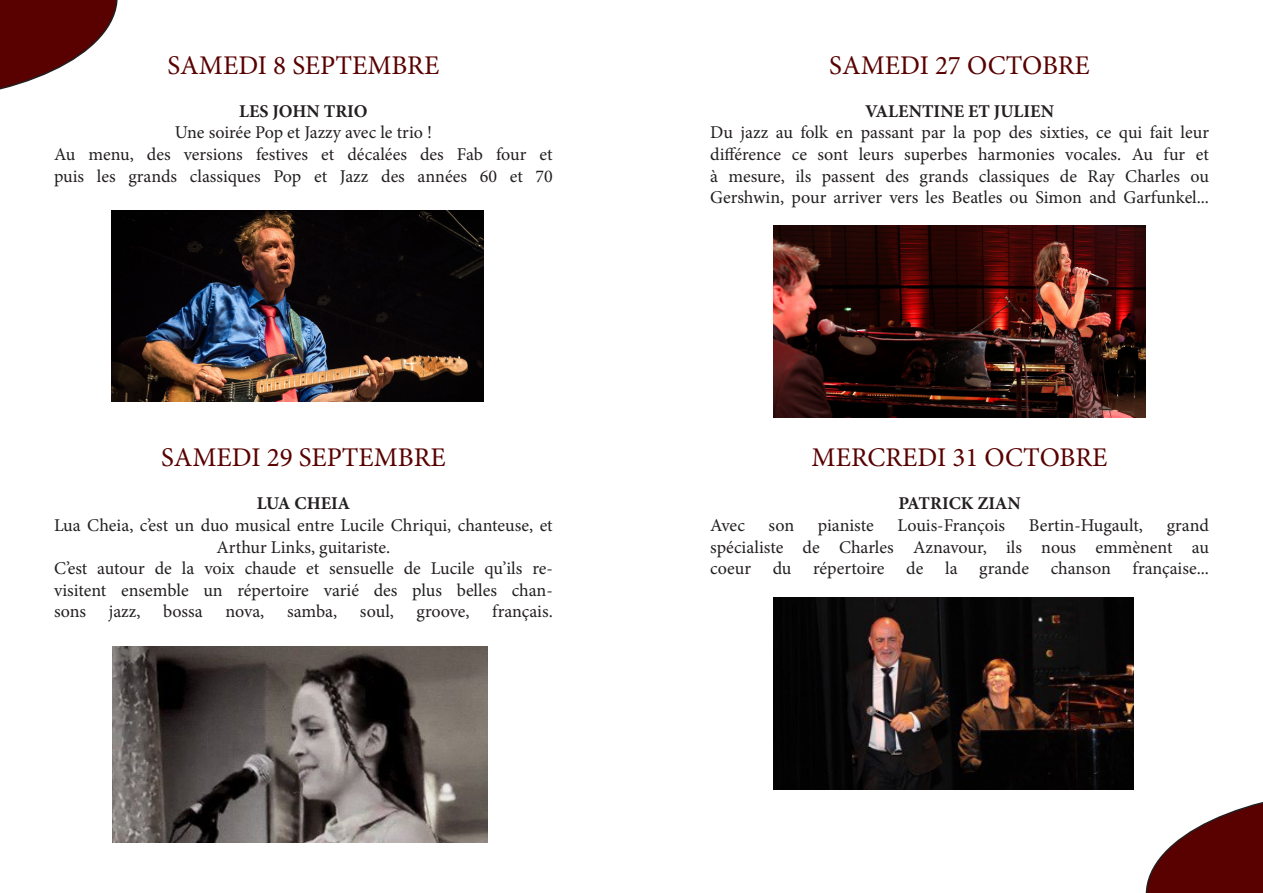
<style>
.page{position:relative;width:1263px;height:893px;background:#fff}
.page>*{position:absolute;margin:0;border:0;box-sizing:border-box;transform-origin:0 0}
.t1{font:27px "Minion Pro";color:#590000}
.t2{font:18px/21.6px "Minion Pro";color:#231f20;text-align:justify}
.t3{font:700 18px "Minion Pro";color:#231f20}
</style>
<div class="page">
<img style="left:112px;top:210px;width:371px;height:192px">
<img style="left:773px;top:226px;width:373px;height:191px">
<img style="left:773px;top:597px;width:360px;height:192px">
<svg style="left:0;top:0;width:118px;height:90px"></svg>
<svg style="left:1146px;top:802px;width:117px;height:91px"></svg>
<img style="left:113px;top:646px;width:375px;height:196px">
<p class="t1" style="left:167px;top:47px;width:273px">SAMEDI 8 SEPTEMBRE</p>
<p class="t3" style="left:239px;top:98px;width:130px">LES JOHN TRIO</p>
<p class="t2" style="left:175px;top:122px;width:259px">Une soirée Pop et Jazzy avec le trio !</p>
<p class="t2" style="left:54px;top:144px;width:500px">Au menu, des versions festives et décalées des Fab four et puis les grands classiques Pop et Jazz des années 60 et 70</p>
<p class="t1" style="left:161px;top:439px;width:286px">SAMEDI 29 SEPTEMBRE</p>
<p class="t3" style="left:257px;top:491px;width:95px">LUA CHEIA</p>
<p class="t2" style="left:54px;top:514px;width:500px;text-align:center">Lua Cheia, c’est un duo musical entre Lucile Chriqui, chanteuse, et<br>Arthur Links, guitariste.</p>
<p class="t2" style="left:54px;top:558px;width:500px">C’est autour de la voix chaude et sensuelle de Lucile qu’ils re&shy;visitent ensemble un répertoire varié des plus belles chan&shy;sons</p>
<p class="t2" style="left:109px;top:601px;width:33px">jazz,</p>
<p class="t2" style="left:163px;top:601px;width:41px">bossa</p>
<p class="t2" style="left:225px;top:601px;width:41px">nova,</p>
<p class="t2" style="left:287px;top:601px;width:52px">samba,</p>
<p class="t2" style="left:360px;top:601px;width:35px">soul,</p>
<p class="t2" style="left:416px;top:601px;width:55px">groove,</p>
<p class="t2" style="left:492px;top:601px;width:62px">français.</p>
<p class="t1" style="left:829px;top:47px;width:262px">SAMEDI 27 OCTOBRE</p>
<p class="t3" style="left:865px;top:98px;width:190px">VALENTINE ET JULIEN</p>
<p class="t2" style="left:710px;top:122px;width:500px">Du jazz au folk en passant par la pop des sixties, ce qui fait leur différence ce sont leurs superbes harmonies vocales. Au fur et à mesure, ils passent des grands classiques de Ray Charles ou Gershwin, pour arriver vers les Beatles ou Simon and Garfunkel...</p>
<p class="t1" style="left:812px;top:439px;width:297px">MERCREDI 31 OCTOBRE</p>
<p class="t3" style="left:898px;top:491px;width:124px">PATRICK ZIAN</p>
<p class="t2" style="left:710px;top:514px;width:36px">Avec</p>
<p class="t2" style="left:769px;top:514px;width:27px">son</p>
<p class="t2" style="left:818px;top:514px;width:57px">pianiste</p>
<p class="t2" style="left:897px;top:514px;width:109px">Louis-François</p>
<p class="t2" style="left:1029px;top:514px;width:116px">Bertin-Hugault,</p>
<p class="t2" style="left:710px;top:514px;width:500px;text-indent:457px">grand spécialiste de Charles Aznavour, ils nous emmènent au coeur du répertoire de la grande chanson française...</p>
</div>
